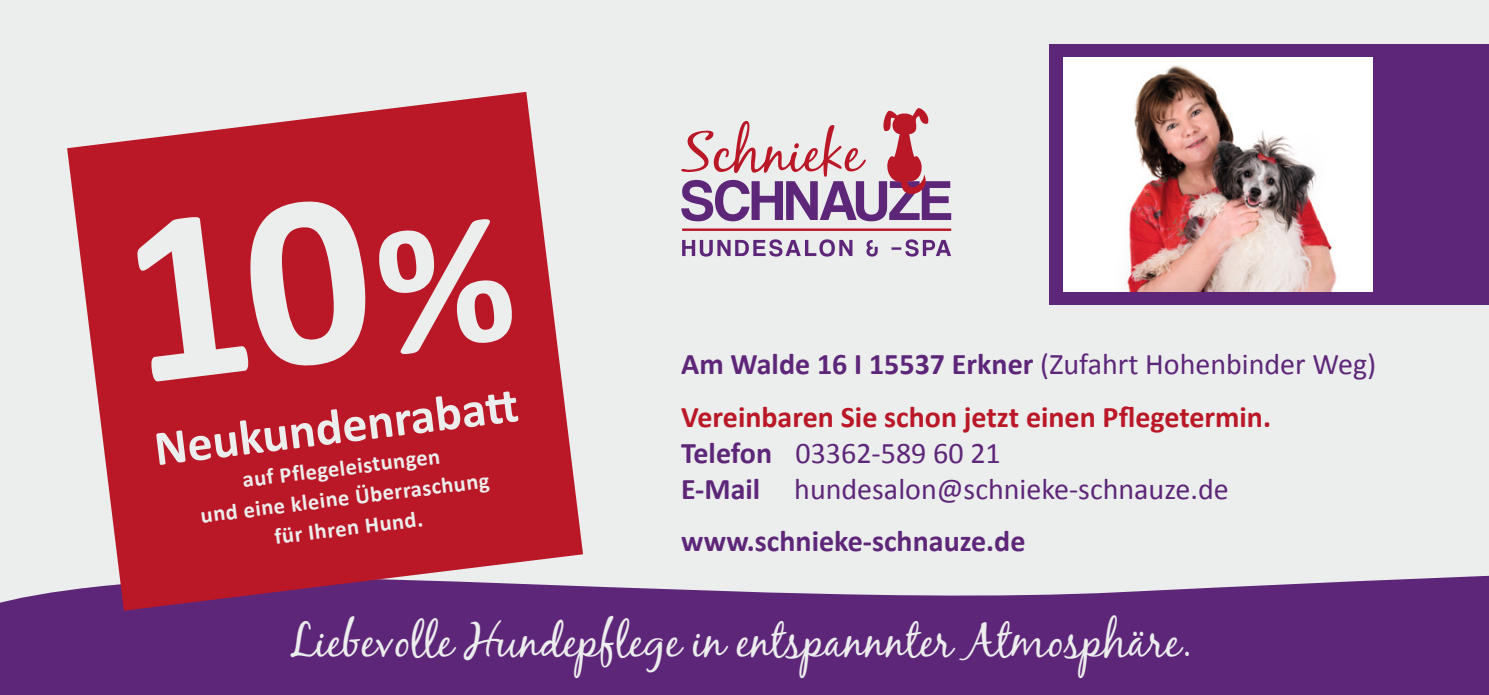
<style>
.page{position:relative;width:1489px;height:695px;background:#fff}
.page>*{position:absolute;margin:0;border:0;box-sizing:border-box;transform-origin:0 0}
.t1{font:700 50px "Calibri";color:#eceded}
.t2{font:45.75px "Black Jack";color:#eceded}
.t3{font:700 30px/52.5px "Calibri";color:#ba1827}
.t4{font:30px/36px "Calibri";color:#5e2679}
.t5{font:700 30px "Calibri";color:#5e2679}
.t6{font:700 22.5px/30px "Calibri";color:#eceded;text-align:center}
.s1{color:#5e2679}
.s2{font-weight:400;color:#5e2679}
.s3{font-weight:700}
</style>
<div class="page">
<div style="left:0;top:0;width:1488px;height:694px;background:#eceded"></div>
<svg style="left:0;top:575px;width:1488px;height:119px;background:#6a3783"></svg>
<svg style="left:682px;top:239px;width:269px;height:17px"></svg>
<svg style="left:681px;top:108px;width:270px;height:113px"></svg>
<hr style="left:682px;top:228px;width:269px;height:3px;background:#ba1827">
<svg style="left:67px;top:92px;width:516px;height:518px;fill:#ba1827"></svg>
<div style="left:1049px;top:44px;width:439px;height:261px;background:#5e2679"></div>
<img style="left:1063px;top:58px;width:308px;height:233px">
<div style="left:133px;top:195px;width:382px;height:187px;background:#ba1827"></div>
<h1 class="t1" style="left:151px;top:417px;width:352px;rotate:-7deg">Neukundenrabatt</h1>
<p class="t6" style="left:195px;top:470px;width:292px;rotate:-7deg">auf Pflegeleistungen<br>und eine kleine Überraschung für Ihren Hund.</p>
<p class="t3" style="left:681px;top:338px;width:696px"><span class="s1">Am Walde 16 I 15537 Erkner</span> <span class="s2">(Zufahrt Hohenbinder Weg)<br></span>Vereinbaren Sie schon jetzt einen Pflegetermin.</p>
<p class="t4" style="left:681px;top:435px;width:549px"><span class="s3">Telefon</span> 03362-589 60 21<br><span class="s3">E-Mail</span> hundesalon@schnieke-schnauze.de</p>
<p class="t5" style="left:681px;top:522px;width:346px">www.schnieke-schnauze.de</p>
<h2 class="t2" style="left:289px;top:613px;width:904px">Liebevolle Hundepflege in entspannnter Atmosphäre.</h2>
</div>
